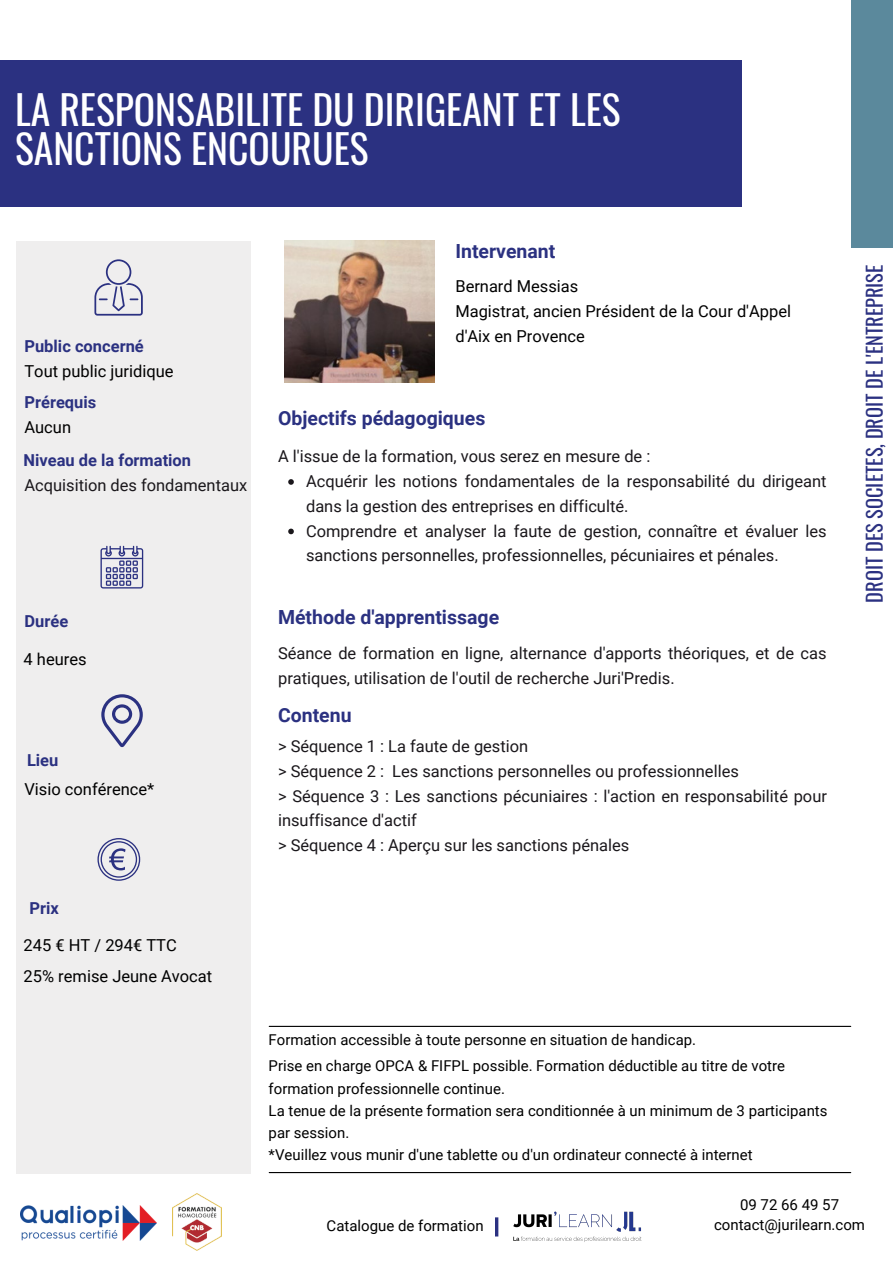
<style>
.page{position:relative;width:893px;height:1264px;background:#fff}
.page>*{position:absolute;margin:0;border:0;box-sizing:border-box;transform-origin:0 0}
.t1{font:39.6px/39.3px "Oswald";color:#fff}
.t2{font:20.4px "Oswald";color:#2b3181}
.t3{font:700 19.5px "Roboto";color:#2b3181}
.t4{font:16.5px/24.8px "Roboto";color:#1a171b}
.t5{font:16.5px/24.8px "Roboto";color:#000}
.t6{font:700 16.5px "Roboto";color:#2b3181}
.t7{font:15px/22.2px "Roboto";color:#000}
.t8{font:14.85px "Roboto";color:#000}
</style>
<div class="page">
<div style="left:0;top:60px;width:742px;height:146px;background:#2b3181"></div>
<div style="left:17px;top:241px;width:234px;height:932px;background:#eeeded"></div>
<svg style="left:97px;top:838px;width:43px;height:42px"></svg>
<svg style="left:94px;top:259px;width:49px;height:56px"></svg>
<svg style="left:100px;top:546px;width:43px;height:42px"></svg>
<hr style="left:269px;top:1171px;width:581px;height:2px;background:#000">
<hr style="left:269px;top:1025px;width:581px;height:1px;background:#000">
<div style="left:851px;top:0;width:41px;height:247px;background:#5b899c"></div>
<img style="left:284px;top:241px;width:150px;height:141px">
<svg style="left:101px;top:694px;width:42px;height:53px"></svg>
<svg style="left:288px;top:479px;width:6px;height:6px"></svg>
<svg style="left:288px;top:528px;width:6px;height:6px"></svg>
<hr style="left:495px;top:1217px;width:3px;height:19px;background:#2b3181">
<img style="left:20px;top:1205px;width:136px;height:35px">
<img style="left:172px;top:1193px;width:50px;height:57px">
<img style="left:513px;top:1211px;width:129px;height:31px">
<h1 class="t1" style="left:15px;top:88px;width:607px">LA RESPONSABILITE DU DIRIGEANT ET LES<br>SANCTIONS ENCOURUES</h1>
<p class="t6" style="left:24px;top:336px;width:121px">Public concerné</p>
<p class="t5" style="left:24px;top:358px;width:151px">Tout public juridique</p>
<p class="t3" style="left:455px;top:240px;width:101px">Intervenant</p>
<p class="t5" style="left:455px;top:274px;width:337px">Bernard Messias<br>Magistrat, ancien Président de la Cour d'Appel d'Aix en Provence</p>
<p class="t6" style="left:24px;top:393px;width:73px">Prérequis</p>
<p class="t5" style="left:24px;top:415px;width:48px">Aucun</p>
<p class="t6" style="left:24px;top:450px;width:169px">Niveau de la formation</p>
<p class="t4" style="left:24px;top:473px;width:224px">Acquisition des fondamentaux</p>
<p class="t4" style="left:306px;top:469px;width:522px">Acquérir les notions fondamentales de la responsabilité du dirigeant dans la gestion des entreprises en difficulté.<br>Comprendre et analyser la faute de gestion, connaître et évaluer les sanctions personnelles, professionnelles, pécuniaires et pénales.</p>
<p class="t3" style="left:278px;top:407px;width:209px">Objectifs pédagogiques</p>
<p class="t4" style="left:278px;top:444px;width:374px">A l'issue de la formation, vous serez en mesure de :</p>
<p class="t6" style="left:24px;top:612px;width:45px">Durée</p>
<p class="t5" style="left:24px;top:646px;width:65px">4 heures</p>
<p class="t6" style="left:27px;top:750px;width:33px">Lieu</p>
<p class="t5" style="left:24px;top:776px;width:131px">Visio conférence*</p>
<p class="t6" style="left:29px;top:898px;width:31px">Prix</p>
<p class="t5" style="left:24px;top:929px;width:190px;line-height:31.3px">245 € HT / 294€ TTC<br>25% remise Jeune Avocat</p>
<p class="t3" style="left:278px;top:605px;width:222px">Méthode d'apprentissage</p>
<p class="t4" style="left:278px;top:641px;width:550px">Séance de formation en ligne, alternance d'apports théoriques, et de cas pratiques, utilisation de l'outil de recherche Juri'Predis.</p>
<p class="t3" style="left:278px;top:704px;width:75px">Contenu</p>
<p class="t4" style="left:278px;top:734px;width:550px">&gt; Séquence 1 : La faute de gestion<br>&gt; Séquence 2 : Les sanctions personnelles ou professionnelles<br>&gt; Séquence 3 : Les sanctions pécuniaires : l'action en responsabilité pour insuffisance d'actif<br>&gt; Séquence 4 : Aperçu sur les sanctions pénales</p>
<p class="t8" style="left:268px;top:1031px;width:429px">Formation accessible à toute personne en situation de handicap.</p>
<p class="t7" style="left:268px;top:1055px;width:560px">Prise en charge OPCA &amp; FIFPL possible. Formation déductible au titre de votre formation professionnelle continue.<br>La tenue de la présente formation sera conditionnée à un minimum de 3 participants par session.</p>
<p class="t7" style="left:268px;top:1143px;width:485px">*Veuillez vous munir d'une tablette ou d'un ordinateur connecté à internet</p>
<p class="t2" style="left:858px;top:602px;width:339px;rotate:-90deg">DROIT DES SOCIETES, DROIT DE L'ENTREPRISE</p>
<p class="t7" style="left:326px;top:1214px;width:158px">Catalogue de formation</p>
<p class="t7" style="left:714px;top:1194px;width:152px;line-height:20.2px;text-align:center">09 72 66 49 57 contact@jurilearn.com</p>
</div>
